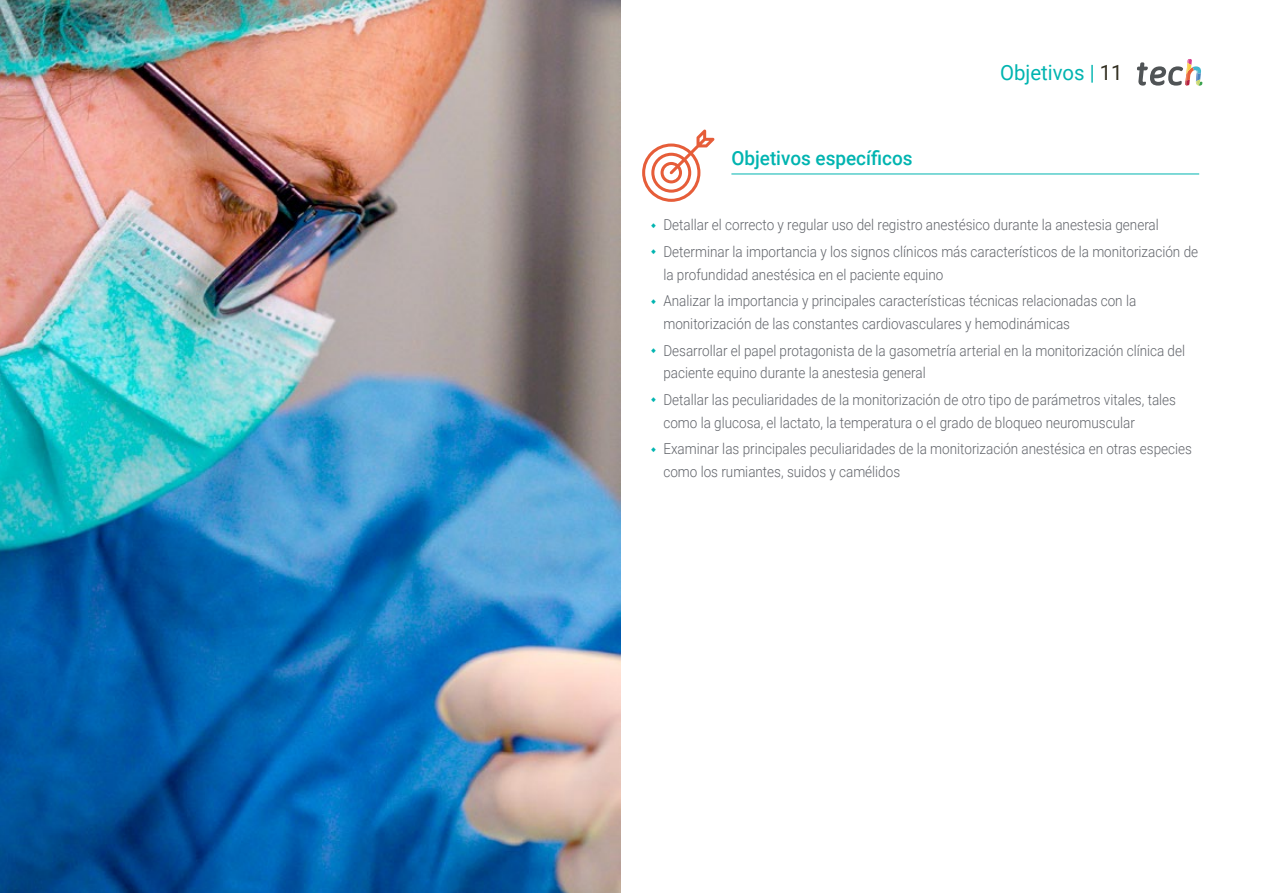
<style>
.page{position:relative;width:1263px;height:893px;background:#fff}
.page>*{position:absolute;margin:0;border:0;box-sizing:border-box;transform-origin:0 0}
.t1{font:21px "Roboto";color:#00b4b0}
.t2{font:500 19.5px "Roboto";color:#00b4b0}
.t3{font:300 15px/26.7px "Roboto";color:#61646a;scale:.9 1}
.s1{color:#312e20}
</style>
<div class="page">
<img style="left:0;top:0;width:621px;height:893px">
<hr style="left:731px;top:174px;width:468px;height:1px;background:#00b4b0">
<svg style="left:642px;top:129px;width:72px;height:73px"></svg>
<svg style="left:1137px;top:59px;width:65px;height:27px"></svg>
<h2 class="t2" style="left:731px;top:144px;width:183px">Objetivos específicos</h2>
<h1 class="t1" style="left:1000px;top:57px;width:124px">Objetivos | <span class="s1">11</span></h1>
<p class="t3" style="left:663px;top:211px;width:596px">Detallar el correcto y regular uso del registro anestésico durante la anestesia general<br>Determinar la importancia y los signos clínicos más característicos de la monitorización de</p>
<p class="t3" style="left:663px;top:260px;width:527px">la profundidad anestésica en el paciente equino<br>Analizar la importancia y principales características técnicas relacionadas con la</p>
<p class="t3" style="left:663px;top:310px;width:581px">monitorización de las constantes cardiovasculares y hemodinámicas<br>Desarrollar el papel protagonista de la gasometría arterial en la monitorización clínica del</p>
<p class="t3" style="left:663px;top:359px;width:571px">paciente equino durante la anestesia general<br>Detallar las peculiaridades de la monitorización de otro tipo de parámetros vitales, tales</p>
<p class="t3" style="left:663px;top:408px;width:589px">como la glucosa, el lactato, la temperatura o el grado de bloqueo neuromuscular<br>Examinar las principales peculiaridades de la monitorización anestésica en otras especies</p>
<p class="t3" style="left:663px;top:457px;width:265px">como los rumiantes, suidos y camélidos</p>
</div>
